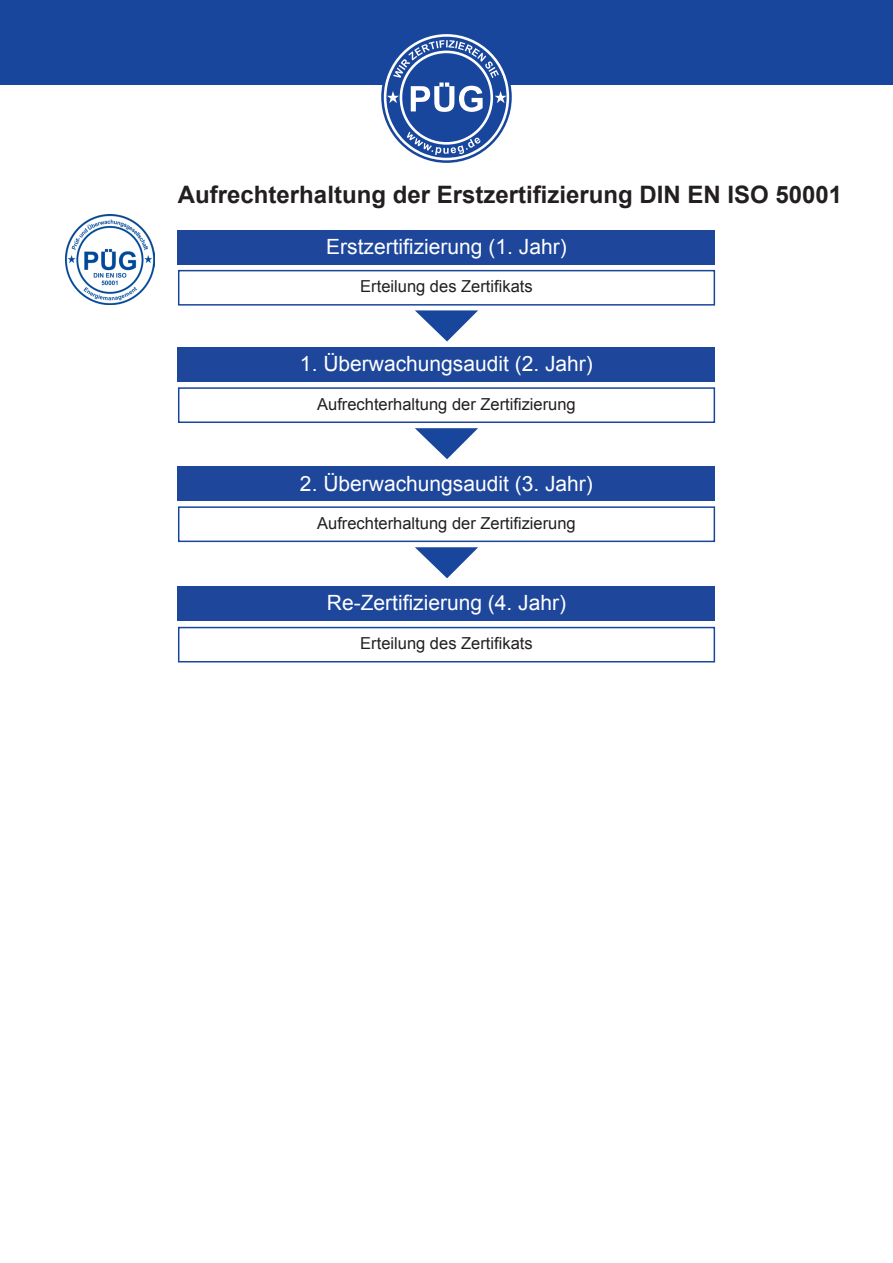
<style>
.page{position:relative;width:893px;height:1263px;background:#fff}
.page>*{position:absolute;margin:0;border:0;box-sizing:border-box;transform-origin:0 0}
.t1{font:700 24px "Arial";color:#231f20}
.t2{font:21px "Arial";color:#fff}
.t3{font:16.5px "Arial";color:#231f20}
</style>
<div class="page">
<div style="left:178px;top:270px;width:537px;height:36px;border:2px solid #18469d"></div>
<div style="left:0;top:0;width:893px;height:85px;background:#18469d"></div>
<svg style="left:384px;top:34px;width:125px;height:126px"></svg>
<div style="left:178px;top:231px;width:537px;height:34px;background:#1e479c"></div>
<div style="left:178px;top:348px;width:537px;height:34px;background:#1e479c"></div>
<div style="left:178px;top:387px;width:537px;height:36px;border:2px solid #18469d"></div>
<div style="left:178px;top:586px;width:537px;height:34px;background:#1e479c"></div>
<svg style="left:415px;top:310px;width:63px;height:31px"></svg>
<svg style="left:415px;top:428px;width:63px;height:31px"></svg>
<div style="left:178px;top:467px;width:537px;height:34px;background:#1e479c"></div>
<div style="left:178px;top:506px;width:537px;height:36px;border:2px solid #18469d"></div>
<svg style="left:415px;top:547px;width:63px;height:31px"></svg>
<div style="left:178px;top:627px;width:537px;height:35px;border:2px solid #18469d"></div>
<img style="left:65px;top:214px;width:90px;height:90px">
<h1 class="t1" style="left:178px;top:178px;width:666px">Aufrechterhaltung der Erstzertifizierung DIN EN ISO 50001</h1>
<p class="t2" style="left:326px;top:233px;width:242px">Erstzertifizierung (1. Jahr)</p>
<p class="t3" style="left:360px;top:275px;width:174px">Erteilung des Zertifikats</p>
<p class="t2" style="left:300px;top:350px;width:294px">1. Überwachungsaudit (2. Jahr)</p>
<p class="t3" style="left:317px;top:393px;width:260px">Aufrechterhaltung der Zertifizierung</p>
<p class="t2" style="left:300px;top:469px;width:294px">2. Überwachungsaudit (3. Jahr)</p>
<p class="t3" style="left:317px;top:512px;width:260px">Aufrechterhaltung der Zertifizierung</p>
<p class="t2" style="left:327px;top:589px;width:241px">Re-Zertifizierung (4. Jahr)</p>
<p class="t3" style="left:360px;top:632px;width:174px">Erteilung des Zertifikats</p>
</div>
